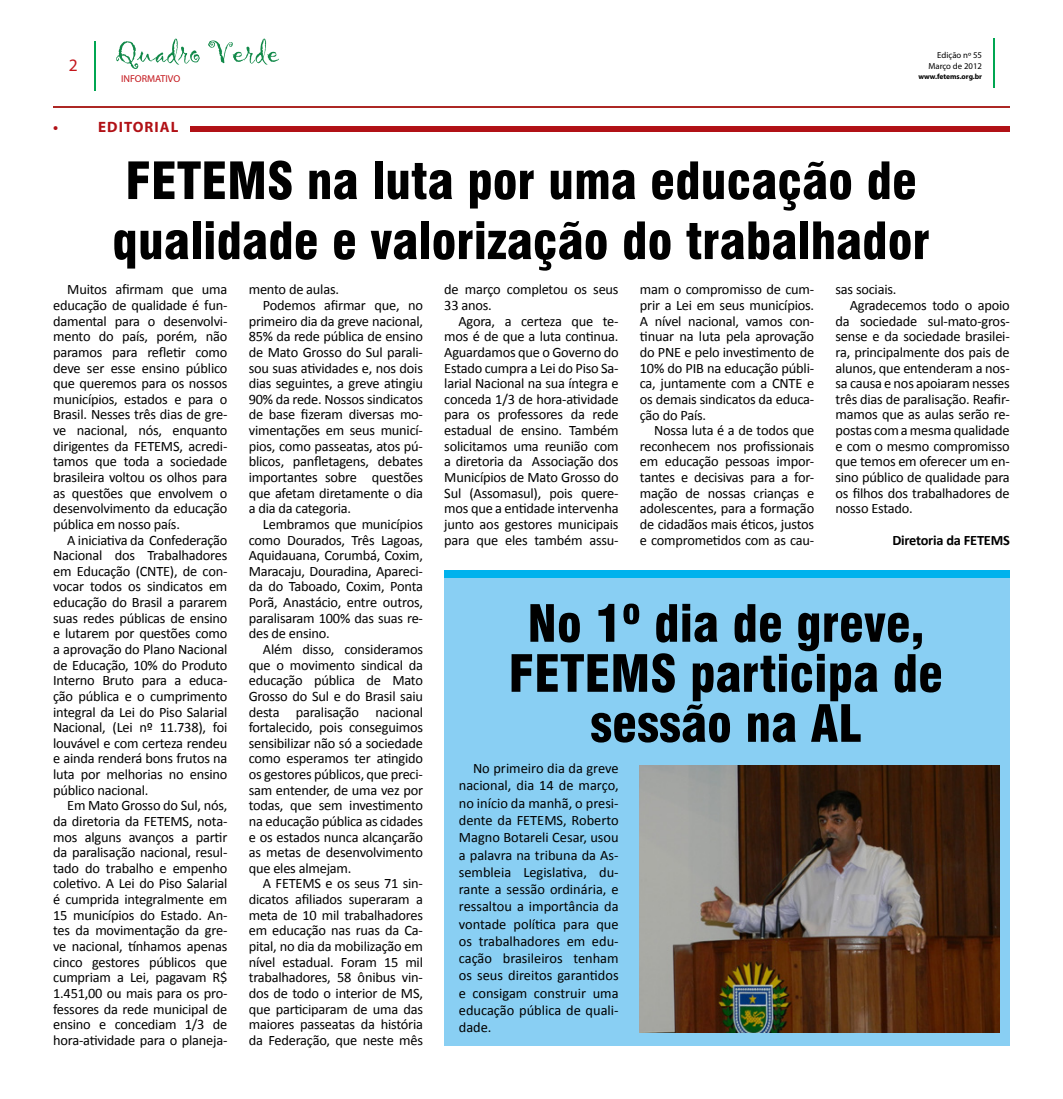
<style>
.page{position:relative;width:1063px;height:1099px;background:#fff}
.page>*{position:absolute;margin:0;border:0;box-sizing:border-box;transform-origin:0 0}
.t1{font:900 condensed 50px/50px "Swiss 721 BT";color:#000;text-align:center}
.t2{font:17.5px "Myriad Pro";color:#c4161c}
.t3{font:700 15px "Myriad Pro";letter-spacing:.07em;color:#b11116}
.t4{font:14.38px/15.6px "Calibri";letter-spacing:-.015em;color:#000;text-align:justify}
.t5{font:700 14.38px "Calibri";letter-spacing:-.015em;color:#000}
.t6{font:10px "Myriad Pro";color:#c4161c}
.t7{font:8.75px "Myriad Pro";color:#000}
.t8{font:700 7.5px "Myriad Pro";letter-spacing:-.005em;color:#000}
</style>
<div class="page">
<hr style="left:94px;top:41px;width:1px;height:50px;background:#00a651">
<svg style="left:116px;top:39px;width:163px;height:30px"></svg>
<hr style="left:994px;top:38px;width:1px;height:50px;background:#00a651">
<hr style="left:53px;top:106px;width:957px;height:2px;background:#ad2724">
<div style="left:444px;top:575px;width:566px;height:470px;background:#89cff3"></div>
<img style="left:640px;top:765px;width:360px;height:267px">
<div style="left:444px;top:570px;width:566px;height:8px;background:#00b2ed"></div>
<div style="left:190px;top:126px;width:820px;height:5px;background:#b11116"></div>
<p class="t2" style="left:69px;top:54px;width:10px">2</p>
<p class="t6" style="left:121px;top:73px;width:61px">INFORMATIVO</p>
<p class="t3" style="left:53px;top:117px;width:7px">•</p>
<p class="t3" style="left:98px;top:117px;width:82px">EDITORIAL</p>
<p class="t7" style="left:937px;top:50px;width:46px">Edição nº 55</p>
<p class="t7" style="left:928px;top:61px;width:55px">Março de 2012</p>
<p class="t8" style="left:918px;top:72px;width:65px">www.fetems.org.br</p>
<h1 class="t1" style="left:112px;top:151px;width:819px;line-height:60px;text-align:left">FETEMS na luta por uma educação de qualidade e valorização do trabalhador</h1>
<p class="t4" style="left:53px;top:281px;width:176px;text-indent:14px">Muitos afirmam que uma educação de qualidade é fun&shy;damental para o desenvolvi&shy;mento do país, porém, não paramos para refletir como deve ser esse ensino público que queremos para os nossos municípios, estados e para o Brasil. Nesses três dias de gre&shy;ve nacional, nós, enquanto dirigentes da FETEMS, acredi&shy;tamos que toda a sociedade brasileira voltou os olhos para as questões que envolvem o desenvolvimento da educação pública em nosso país.</p>
<p class="t4" style="left:53px;top:531px;width:176px;text-indent:14px">A iniciativa da Confederação Nacional dos Trabalhadores em Educação (CNTE), de con&shy;vocar todos os sindicatos em educação do Brasil a pararem suas redes públicas de ensino e lutarem por questões como a aprovação do Plano Nacional de Educação, 10% do Produto Interno Bruto para a educa&shy;ção pública e o cumprimento integral da Lei do Piso Salarial Nacional, (Lei nº 11.738), foi louvável e com certeza rendeu e ainda renderá bons frutos na luta por melhorias no ensino público nacional.</p>
<p class="t4" style="left:53px;top:797px;width:176px;text-indent:14px">Em Mato Grosso do Sul, nós, da diretoria da FETEMS, nota&shy;mos alguns avanços a partir da paralisação nacional, resul&shy;tado do trabalho e empenho coletivo. A Lei do Piso Salarial é cumprida integralmente em 15 municípios do Estado. An&shy;tes da movimentação da gre&shy;ve nacional, tínhamos apenas cinco gestores públicos que cumpriam a Lei, pagavam R$ 1.451,00 ou mais para os pro&shy;fessores da rede municipal de ensino e concediam 1/3 de hora-atividade para o planeja-</p>
<p class="t4" style="left:249px;top:281px;width:92px">mento de aulas.</p>
<p class="t4" style="left:263px;top:297px;width:162px">Podemos afirmar que, no</p>
<p class="t4" style="left:249px;top:312px;width:176px">primeiro dia da greve nacional,</p>
<p class="t4" style="left:249px;top:328px;width:176px">85% da rede pública de ensino</p>
<p class="t4" style="left:249px;top:343px;width:176px">de Mato Grosso do Sul parali-</p>
<p class="t4" style="left:249px;top:359px;width:176px">sou suas atividades e, nos dois</p>
<p class="t4" style="left:249px;top:375px;width:176px">dias seguintes, a greve atingiu</p>
<p class="t4" style="left:249px;top:390px;width:176px">90% da rede. Nossos sindicatos</p>
<p class="t4" style="left:249px;top:406px;width:176px">de base fizeram diversas mo-</p>
<p class="t4" style="left:249px;top:422px;width:176px">vimentações em seus municí-</p>
<p class="t4" style="left:249px;top:437px;width:176px">pios, como passeatas, atos pú-</p>
<p class="t4" style="left:249px;top:453px;width:176px">blicos, panfletagens, debates</p>
<p class="t4" style="left:249px;top:468px;width:176px">importantes sobre questões</p>
<p class="t4" style="left:249px;top:484px;width:176px">que afetam diretamente o dia</p>
<p class="t4" style="left:249px;top:500px;width:104px">a dia da categoria.</p>
<p class="t4" style="left:263px;top:515px;width:162px">Lembramos que municípios</p>
<p class="t4" style="left:249px;top:531px;width:176px">como Dourados, Três Lagoas,</p>
<p class="t4" style="left:249px;top:547px;width:176px">Aquidauana, Corumbá, Coxim,</p>
<p class="t4" style="left:249px;top:562px;width:176px">Maracaju, Douradina, Apareci-</p>
<p class="t4" style="left:249px;top:578px;width:176px">da do Taboado, Coxim, Ponta</p>
<p class="t4" style="left:249px;top:593px;width:176px">Porã, Anastácio, entre outros,</p>
<p class="t4" style="left:249px;top:609px;width:176px">paralisaram 100% das suas re-</p>
<p class="t4" style="left:249px;top:625px;width:83px">des de ensino.</p>
<p class="t4" style="left:263px;top:640px;width:162px">Além disso, consideramos</p>
<p class="t4" style="left:249px;top:656px;width:176px">que o movimento sindical da</p>
<p class="t4" style="left:249px;top:672px;width:176px">educação pública de Mato</p>
<p class="t4" style="left:249px;top:687px;width:176px">Grosso do Sul e do Brasil saiu</p>
<p class="t4" style="left:249px;top:703px;width:176px">desta paralisação nacional</p>
<p class="t4" style="left:249px;top:719px;width:176px">fortalecido, pois conseguimos</p>
<p class="t4" style="left:249px;top:734px;width:176px">sensibilizar não só a sociedade</p>
<p class="t4" style="left:249px;top:750px;width:176px">como esperamos ter atingido</p>
<p class="t4" style="left:249px;top:765px;width:176px">os gestores públicos, que preci-</p>
<p class="t4" style="left:249px;top:781px;width:176px">sam entender, de uma vez por</p>
<p class="t4" style="left:249px;top:797px;width:176px">todas, que sem investimento</p>
<p class="t4" style="left:249px;top:812px;width:176px">na educação pública as cidades</p>
<p class="t4" style="left:249px;top:828px;width:176px">e os estados nunca alcançarão</p>
<p class="t4" style="left:249px;top:844px;width:176px">as metas de desenvolvimento</p>
<p class="t4" style="left:249px;top:859px;width:104px">que eles almejam.</p>
<p class="t4" style="left:263px;top:875px;width:162px">A FETEMS e os seus 71 sin-</p>
<p class="t4" style="left:249px;top:890px;width:176px">dicatos afiliados superaram a</p>
<p class="t4" style="left:249px;top:906px;width:176px">meta de 10 mil trabalhadores</p>
<p class="t4" style="left:249px;top:922px;width:176px">em educação nas ruas da Ca-</p>
<p class="t4" style="left:249px;top:937px;width:176px">pital, no dia da mobilização em</p>
<p class="t4" style="left:249px;top:953px;width:176px">nível estadual. Foram 15 mil</p>
<p class="t4" style="left:249px;top:969px;width:176px">trabalhadores, 58 ônibus vin-</p>
<p class="t4" style="left:249px;top:984px;width:176px">dos de todo o interior de MS,</p>
<p class="t4" style="left:249px;top:1000px;width:176px">que participaram de uma das</p>
<p class="t4" style="left:249px;top:1015px;width:176px">maiores passeatas da história</p>
<p class="t4" style="left:249px;top:1031px;width:176px">da Federação, que neste mês</p>
<p class="t4" style="left:444px;top:281px;width:176px">de março completou os seus<br>33 anos.</p>
<p class="t4" style="left:444px;top:312px;width:176px;text-indent:14px">Agora, a certeza que te&shy;mos é de que a luta continua.<br>Aguardamos que o Governo do Estado cumpra a Lei do Piso Sa&shy;larial Nacional na sua íntegra e conceda 1/3 de hora-atividade para os professores da rede estadual de ensino. Também solicitamos uma reunião com a diretoria da Associação dos Municípios de Mato Grosso do Sul (Assomasul), pois quere&shy;mos que a entidade intervenha junto aos gestores municipais para que eles também assu-</p>
<p class="t4" style="left:640px;top:281px;width:176px">mam o compromisso de cum&shy;prir a Lei em seus municípios.<br>A nível nacional, vamos con&shy;tinuar na luta pela aprovação do PNE e pelo investimento de 10% do PIB na educação públi&shy;ca, juntamente com a CNTE e os demais sindicatos da educa&shy;ção do País.</p>
<p class="t4" style="left:640px;top:422px;width:176px;text-indent:14px">Nossa luta é a de todos que reconhecem nos profissionais em educação pessoas impor&shy;tantes e decisivas para a for&shy;mação de nossas crianças e adolescentes, para a formação de cidadãos mais éticos, justos e comprometidos com as cau-</p>
<p class="t4" style="left:836px;top:281px;width:62px">sas sociais.</p>
<p class="t4" style="left:850px;top:297px;width:162px">Agradecemos todo o apoio</p>
<p class="t4" style="left:836px;top:312px;width:176px">da sociedade sul-mato-gros-</p>
<p class="t4" style="left:836px;top:328px;width:176px">sense e da sociedade brasilei-</p>
<p class="t4" style="left:836px;top:343px;width:176px">ra, principalmente dos pais de</p>
<p class="t4" style="left:836px;top:359px;width:176px">alunos, que entenderam a nos-</p>
<p class="t4" style="left:836px;top:375px;width:176px">sa causa e nos apoiaram nesses</p>
<p class="t4" style="left:836px;top:390px;width:176px">três dias de paralisação. Reafir-</p>
<p class="t4" style="left:836px;top:406px;width:176px">mamos que as aulas serão re-</p>
<p class="t4" style="left:836px;top:422px;width:176px">postas com a mesma qualidade</p>
<p class="t4" style="left:836px;top:437px;width:176px">e com o mesmo compromisso</p>
<p class="t4" style="left:836px;top:453px;width:176px">que temos em oferecer um en-</p>
<p class="t4" style="left:836px;top:468px;width:176px">sino público de qualidade para</p>
<p class="t4" style="left:836px;top:484px;width:176px">os filhos dos trabalhadores de</p>
<p class="t4" style="left:836px;top:500px;width:79px">nosso Estado.</p>
<p class="t5" style="left:892px;top:531px;width:119px">Diretoria da FETEMS</p>
<h1 class="t1" style="left:509px;top:598px;width:436px">No 1º dia de greve,<br>FETEMS participa de sessão na AL</h1>
<p class="t4" style="left:459px;top:759px;width:161px;line-height:17.2px;text-indent:14px">No primeiro dia da greve nacional, dia 14 de março, no início da manhã, o presi&shy;dente da FETEMS, Roberto Magno Botareli Cesar, usou a palavra na tribuna da As&shy;sembleia Legislativa, du&shy;rante a sessão ordinária, e ressaltou a importância da vontade política para que os trabalhadores em edu&shy;cação brasileiros tenham os seus direitos garantidos e consigam construir uma educação pública de quali&shy;dade.</p>
</div>
